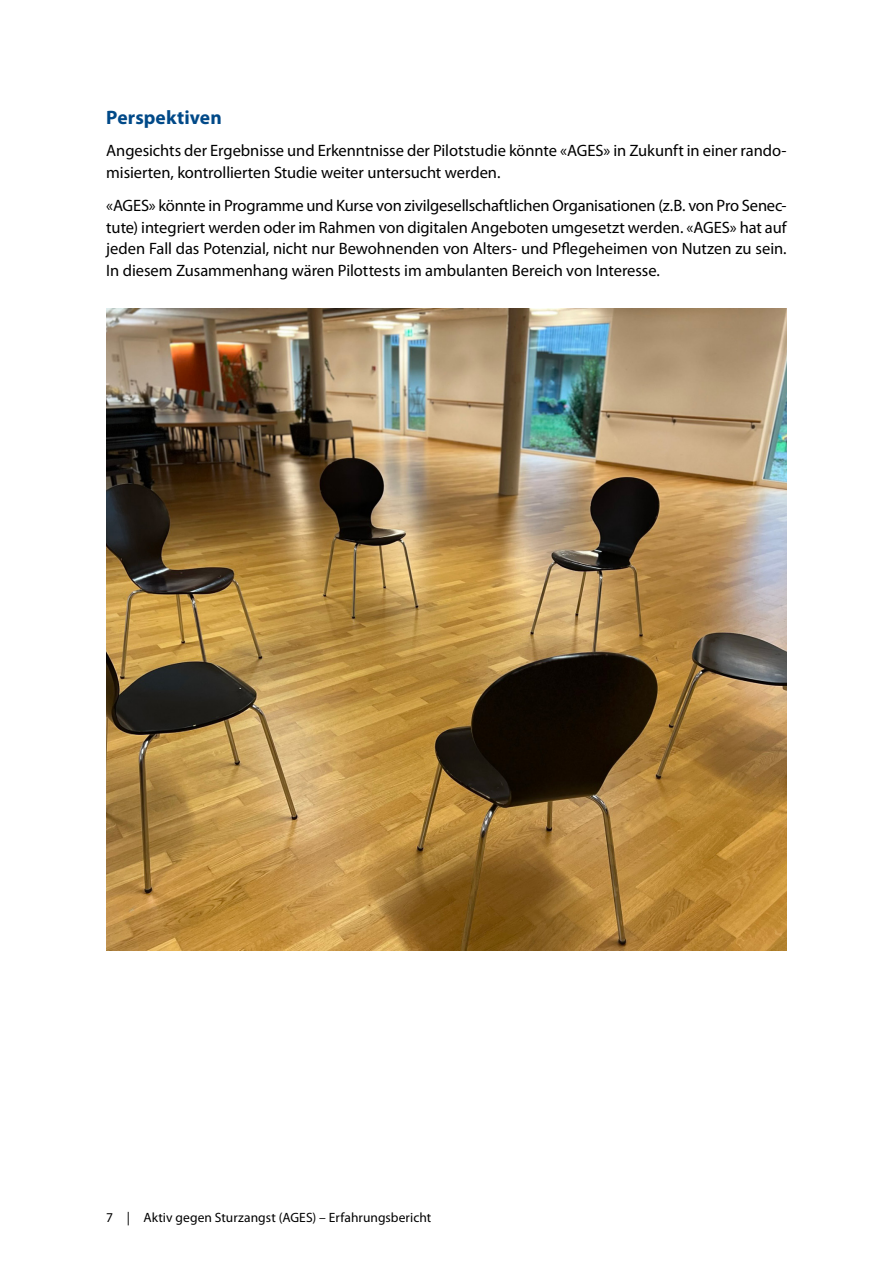
<style>
.page{position:relative;width:893px;height:1263px;background:#fff}
.page>*{position:absolute;margin:0;border:0;box-sizing:border-box;transform-origin:0 0}
.t1{font:700 19.5px "Myriad Pro";letter-spacing:.005em;color:#004988}
.t2{font:16.5px/21.8px "Myriad Pro";letter-spacing:-.005em;color:#000}
.t3{font:13.5px "Myriad Pro";letter-spacing:.005em;color:#000}
</style>
<div class="page">
<img style="left:106px;top:309px;width:681px;height:641px">
<p class="t1" style="left:106px;top:104px;width:117px">Perspektiven</p>
<p class="t2" style="left:106px;top:140px;width:682px">Angesichts der Ergebnisse und Erkenntnisse der Pilotstudie könnte «AGES» in Zukunft in einer rando&shy;misierten, kontrollierten Studie weiter untersucht werden.</p>
<p class="t2" style="left:106px;top:194px;width:682px;text-align:justify">«AGES» könnte in Programme und Kurse von zivilgesellschaftlichen Organisationen (z.B. von Pro Senec&shy;tute) integriert werden oder im Rahmen von digitalen Angeboten umgesetzt werden. «AGES» hat auf jeden Fall das Potenzial, nicht nur Bewohnenden von Alters- und Pflegeheimen von Nutzen zu sein.<br>In diesem Zusammenhang wären Pilottests im ambulanten Bereich von Interesse.</p>
<p class="t3" style="left:106px;top:1209px;width:326px">7 | Aktiv gegen Sturzangst (AGES) – Erfahrungsbericht</p>
</div>
